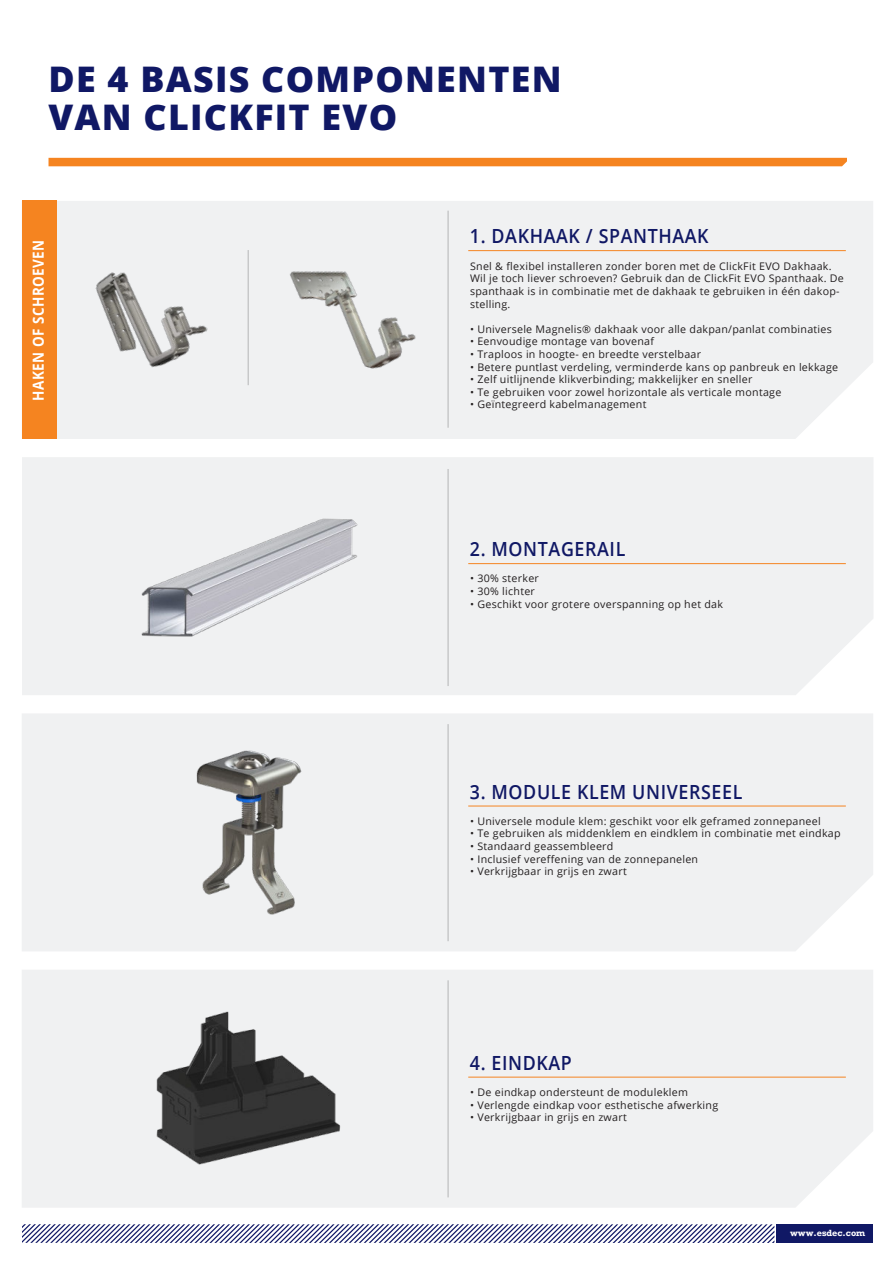
<style>
.page{position:relative;width:893px;height:1263px;background:#fff}
.page>*{position:absolute;margin:0;border:0;box-sizing:border-box;transform-origin:0 0}
.t1{font:800 35.25px/37.5px "Open Sans";letter-spacing:.035em;color:#101865}
.t2{font:600 19.5px "Open Sans";letter-spacing:.035em;color:#101865;scale:.91 1}
.t3{font:700 15.3px "Open Sans";letter-spacing:.035em;color:#fff;scale:.89 1}
.t4{font:10.5px/12.6px "Open Sans";letter-spacing:.025em;color:#231f20}
.t5{font:700 8.4px "Rockwell";color:#fff}
</style>
<div class="page">
<div style="left:49px;top:158px;width:798px;height:8px;background:#f58420"></div>
<svg style="left:22px;top:1224px;width:851px;height:19px"></svg>
<div style="left:57px;top:201px;width:816px;height:238px;background:#f0f1f2"></div>
<div style="left:22px;top:457px;width:851px;height:238px;background:#f0f1f2"></div>
<div style="left:22px;top:714px;width:851px;height:237px;background:#f0f1f2"></div>
<div style="left:22px;top:970px;width:851px;height:238px;background:#f0f1f2"></div>
<hr style="left:468px;top:250px;width:378px;height:1px;background:#f58420">
<img style="left:79px;top:265px;width:138px;height:115px">
<hr style="left:468px;top:563px;width:378px;height:1px;background:#f58420">
<hr style="left:448px;top:469px;width:1px;height:217px;background:#57585a">
<img style="left:137px;top:515px;width:223px;height:124px">
<hr style="left:468px;top:806px;width:378px;height:1px;background:#f58420">
<hr style="left:448px;top:724px;width:1px;height:217px;background:#57585a">
<img style="left:191px;top:748px;width:114px;height:168px">
<hr style="left:468px;top:1077px;width:378px;height:1px;background:#f58420">
<hr style="left:448px;top:980px;width:1px;height:217px;background:#57585a">
<img style="left:153px;top:1009px;width:191px;height:157px">
<div style="left:22px;top:201px;width:35px;height:238px;background:#f58420"></div>
<img style="left:248px;top:248px;width:198px;height:139px">
<hr style="left:448px;top:211px;width:1px;height:217px;background:#57585a">
<hr style="left:248px;top:250px;width:1px;height:135px;background:#57585a">
<h1 class="t1" style="left:49px;top:61px;width:515px">DE 4 BASIS COMPONENTEN<br>VAN CLICKFIT EVO</h1>
<h3 class="t3" style="left:30px;top:401px;width:183px;rotate:-90deg">HAKEN OF SCHROEVEN</h3>
<h2 class="t2" style="left:470px;top:225px;width:264px">1. DAKHAAK / SPANTHAAK</h2>
<p class="t4" style="left:470px;top:261px;width:375px">Snel &amp; flexibel installeren zonder boren met de ClickFit EVO Dakhaak.<br>Wil je toch liever schroeven? Gebruik dan de ClickFit EVO Spanthaak. De spanthaak is in combinatie met de dakhaak te gebruiken in één dakop&shy;stelling.</p>
<p class="t4" style="left:470px;top:324px;width:363px">• Universele Magnelis® dakhaak voor alle dakpan/panlat combinaties</p>
<p class="t4" style="left:470px;top:336px;width:186px">• Eenvoudige montage van bovenaf</p>
<p class="t4" style="left:470px;top:349px;width:233px">• Traploos in hoogte- en breedte verstelbaar</p>
<p class="t4" style="left:470px;top:362px;width:370px">• Betere puntlast verdeling, verminderde kans op panbreuk en lekkage</p>
<p class="t4" style="left:470px;top:374px;width:284px">• Zelf uitlijnende klikverbinding; makkelijker en sneller</p>
<p class="t4" style="left:470px;top:387px;width:313px">• Te gebruiken voor zowel horizontale als verticale montage</p>
<p class="t4" style="left:470px;top:399px;width:178px">• Geïntegreerd kabelmanagement</p>
<h2 class="t2" style="left:470px;top:538px;width:172px">2. MONTAGERAIL</h2>
<p class="t4" style="left:470px;top:573px;width:70px">• 30% sterker</p>
<p class="t4" style="left:470px;top:586px;width:66px">• 30% lichter</p>
<p class="t4" style="left:470px;top:599px;width:254px">• Geschikt voor grotere overspanning op het dak</p>
<h2 class="t2" style="left:470px;top:781px;width:301px">3. MODULE KLEM UNIVERSEEL</h2>
<p class="t4" style="left:470px;top:816px;width:352px">• Universele module klem: geschikt voor elk geframed zonnepaneel</p>
<p class="t4" style="left:470px;top:828px;width:372px">• Te gebruiken als middenklem en eindklem in combinatie met eindkap</p>
<p class="t4" style="left:470px;top:841px;width:145px">• Standaard geassembleerd</p>
<p class="t4" style="left:470px;top:854px;width:230px">• Inclusief vereffening van de zonnepanelen</p>
<p class="t4" style="left:470px;top:866px;width:158px">• Verkrijgbaar in grijs en zwart</p>
<h2 class="t2" style="left:470px;top:1052px;width:114px">4. EINDKAP</h2>
<p class="t4" style="left:470px;top:1087px;width:219px">• De eindkap ondersteunt de moduleklem</p>
<p class="t4" style="left:470px;top:1099px;width:250px">• Verlengde eindkap voor esthetische afwerking</p>
<p class="t4" style="left:470px;top:1112px;width:158px">• Verkrijgbaar in grijs en zwart</p>
<p class="t5" style="left:790px;top:1228px;width:77px">www.esdec.com</p>
</div>
